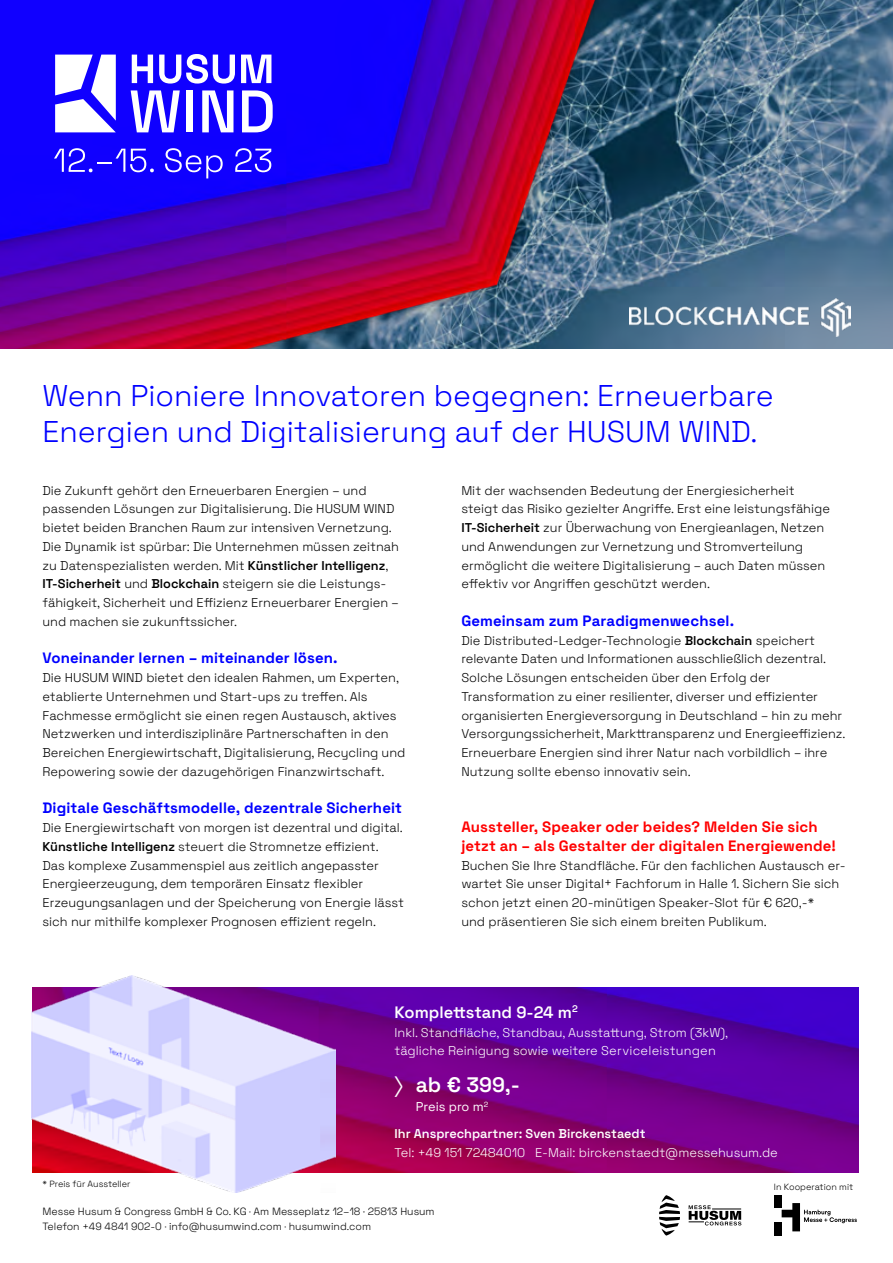
<style>
.page{position:relative;width:893px;height:1263px;background:#fff}
.page>*{position:absolute;margin:0;border:0;box-sizing:border-box;transform-origin:0 0}
.t1{font:300 30px/36px "Space Grotesk";color:#00f}
.t2{font:600 21px "Space Grotesk";color:#fff}
.t3{font:600 16.5px "Space Grotesk";color:#fff}
.t4{font:700 15px "Space Grotesk";letter-spacing:.01em;color:#00f}
.t5{font:700 15px/18.8px "Space Grotesk";letter-spacing:.005em;color:#f00}
.t6{font:300 12.75px/18.8px "Space Grotesk";color:#000}
.t7{font:300 12.75px/18.8px "Space Grotesk";color:#fff}
.t8{font:600 12.75px/26.8px "Space Grotesk";color:#fff}
.t9{font:300 10.5px/15px "Space Grotesk";color:#000}
.t10{font:300 9px "Space Grotesk";color:#000}
.s1{font-weight:600}
.s2{font-weight:400}
</style>
<div class="page">
<img style="left:628px;top:0;width:265px;height:349px">
<img style="left:0;top:0;width:628px;height:349px">
<svg style="left:131px;top:90px;width:49px;height:42px"></svg>
<div style="left:187px;top:90px;width:6px;height:42px;background:#fff"></div>
<svg style="left:202px;top:90px;width:31px;height:42px"></svg>
<svg style="left:242px;top:90px;width:31px;height:42px"></svg>
<svg style="left:132px;top:55px;width:21px;height:28px"></svg>
<svg style="left:159px;top:54px;width:76px;height:30px"></svg>
<svg style="left:241px;top:55px;width:30px;height:28px"></svg>
<svg style="left:55px;top:55px;width:61px;height:77px"></svg>
<svg style="left:54px;top:148px;width:100px;height:24px;background:#3b2efe"></svg>
<svg style="left:165px;top:148px;width:58px;height:30px;background:#3e32fe"></svg>
<svg style="left:235px;top:148px;width:36px;height:24px"></svg>
<img style="left:335px;top:988px;width:524px;height:184px">
<img style="left:31px;top:976px;width:304px;height:216px">
<div style="left:774px;top:1195px;width:8px;height:13px;background:#000"></div>
<div style="left:774px;top:1222px;width:8px;height:14px;background:#000"></div>
<svg style="left:782px;top:1203px;width:75px;height:28px"></svg>
<svg style="left:659px;top:1195px;width:21px;height:40px"></svg>
<svg style="left:689px;top:1205px;width:52px;height:20px"></svg>
<img style="left:629px;top:299px;width:221px;height:38px">
<h1 class="t1" style="left:43px;top:376px;width:733px">Wenn Pioniere Innovatoren begegnen: Erneuerbare<br>Energien und Digitalisierung auf der HUSUM WIND.</h1>
<p class="t6" style="left:43px;top:480px;width:358px">Die Zukunft gehört den Erneuerbaren Energien – und passenden Lösungen zur Digitalisierung. Die HUSUM WIND bietet beiden Branchen Raum zur intensiven Vernetzung.<br>Die Dynamik ist spürbar: Die Unternehmen müssen zeitnah zu Datenspezialisten werden. Mit <span class="s1">Künstlicher Intelligenz</span>, <span class="s1">IT-Sicherheit</span> und <span class="s1">Blockchain</span> steigern sie die Leistungs&shy;fähigkeit, Sicherheit und Effizienz Erneuerbarer Energien – und machen sie zukunftssicher.</p>
<p class="t4" style="left:43px;top:647px;width:297px">Voneinander lernen – miteinander lösen.</p>
<p class="t6" style="left:43px;top:668px;width:364px">Die HUSUM WIND bietet den idealen Rahmen, um Experten, etablierte Unternehmen und Start- ups zu treffen. Als Fachmesse ermöglicht sie einen regen Austausch, aktives Netzwerken und interdisziplinäre Partnerschaften in den Bereichen Energiewirtschaft, Digitalisierung, Recycling und Repowering sowie der dazugehörigen Finanzwirtschaft.</p>
<p class="t4" style="left:43px;top:797px;width:361px">Digitale Geschäftsmodelle, dezentrale Sicherheit</p>
<p class="t6" style="left:43px;top:818px;width:363px">Die Energiewirtschaft von morgen ist dezentral und digital.<br><span class="s1">Künstliche Intelligenz</span> steuert die Stromnetze effizient.<br>Das komplexe Zusammenspiel aus zeitlich angepasster Energieerzeugung, dem temporären Einsatz flexibler Erzeugungsanlagen und der Speicherung von Energie lässt sich nur mithilfe komplexer Prognosen effizient regeln.</p>
<p class="t6" style="left:461px;top:480px;width:370px">Mit der wachsenden Bedeutung der Energiesicherheit steigt das Risiko gezielter Angriffe. Erst eine leistungsfähige <span class="s1">IT-Sicherheit</span> zur Überwachung von Energieanlagen, Netzen und Anwendungen zur Vernetzung und Stromverteilung ermöglicht die weitere Digitalisierung – auch Daten müssen effektiv vor Angriffen geschützt werden.</p>
<p class="t4" style="left:461px;top:610px;width:274px">Gemeinsam zum Paradigmenwechsel.</p>
<p class="t6" style="left:461px;top:630px;width:386px">Die Distributed- Ledger-Technologie <span class="s1">Blockchain</span> speichert relevante Daten und Informationen ausschließlich dezentral.<br>Solche Lösungen entscheiden über den Erfolg der Transformation zu einer resilienter, diverser und effizienter organisierten Energieversorgung in Deutschland – hin zu mehr Versorgungssicherheit, Markttransparenz und Energieeffizienz.<br>Erneuerbare Energien sind ihrer Natur nach vorbildlich – ihre Nutzung sollte ebenso innovativ sein.</p>
<p class="t5" style="left:461px;top:817px;width:376px">Aussteller, Speaker oder beides? Melden Sie sich jetzt an – als Gestalter der digitalen Energiewende!</p>
<p class="t6" style="left:461px;top:855px;width:386px">Buchen Sie Ihre Standfläche. Für den fachlichen Austausch er&shy;wartet Sie unser Digital+ Fachforum in Halle 1. Sichern Sie sich schon jetzt einen 20- minütigen Speaker-Slot für € 620,-*<br>und präsentieren Sie sich einem breiten Publikum.</p>
<p class="t10" style="left:43px;top:1177px;width:89px">* Preis für Aussteller</p>
<p class="t3" style="left:395px;top:1000px;width:185px">Komplettstand 9-24 m<sup>2</sup></p>
<p class="t7" style="left:395px;top:1022px;width:335px">Inkl. Standfläche, Standbau, Ausstattung, Strom (3kW), tägliche Reinigung sowie weitere Serviceleistungen</p>
<h2 class="t2" style="left:395px;top:1069px;width:127px"><span class="s2">⟩</span> ab € 399,-</h2>
<p class="t8" style="left:395px;top:1092px;width:252px;text-indent:21px"><span class="s2">Preis pro m</span><sup>2<br></sup>Ihr Ansprechpartner: Sven Birckenstaedt</p>
<p class="t7" style="left:395px;top:1142px;width:385px">Tel: +49 151 72484010 E- Mail: birckenstaedt@messehusum.de</p>
<p class="t10" style="left:774px;top:1180px;width:81px">In Kooperation mit</p>
<p class="t9" style="left:43px;top:1203px;width:394px">Messe Husum &amp; Congress GmbH &amp; Co. KG Am Messeplatz 12–18 · 25813 Husum<br>Telefon +49 4841 902-0 info@husumwind.com husumwind.com</p>
</div>
